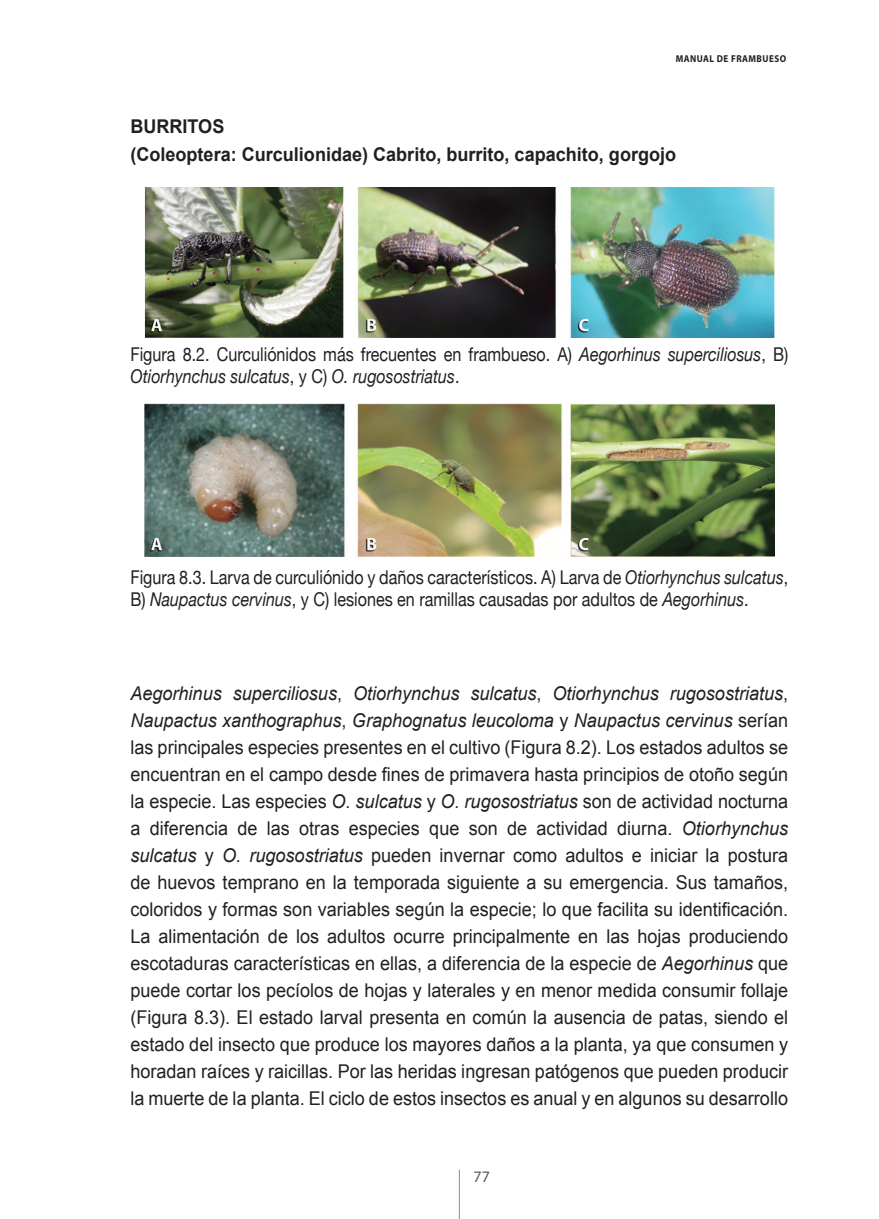
<style>
.page{position:relative;width:879px;height:1219px;background:#fff}
.page>*{position:absolute;margin:0;border:0;box-sizing:border-box;transform-origin:0 0}
.t1{font:19px/27px "Arial";color:#231f20;text-align:justify;scale:.95 1}
.t2{font:19px/22px "Helvetica Neue";color:#231f20;scale:.85 1}
.t3{font:italic 19px/22px "Helvetica Neue";color:#231f20;scale:.85 1}
.t4{font:700 19px/28px "Arial";color:#231f20;scale:.95 1}
.t5{font:16px "Myriad Pro";color:#57585a}
.t6{font:700 10px "Myriad Pro";letter-spacing:.05em;color:#231f20;scale:.9 1}
.s1{font-style:normal}
.s2{font-style:italic}
</style>
<div class="page">
<hr style="left:459px;top:1170px;width:1px;height:49px;background:#8a8c8f">
<img style="left:144px;top:187px;width:630px;height:150px">
<img style="left:144px;top:403px;width:630px;height:154px">
<p class="t6" style="left:676px;top:52px;width:124px">MANUAL DE FRAMBUESO</p>
<p class="t4" style="left:130px;top:113px;width:576px">BURRITOS<br>(Coleoptera: Curculionidae) Cabrito, burrito, capachito, gorgojo</p>
<p class="t3" style="left:130px;top:343px;width:775px"><span class="s1">Figura 8.2. Curculiónidos más frecuentes en frambueso. A)</span> Aegorhinus superciliosus<span class="s1">, B)<br></span>Otiorhynchus sulcatus<span class="s1">, y C)</span> O. rugosostriatus<span class="s1">.</span></p>
<p class="t2" style="left:130px;top:566px;width:775px">Figura 8.3. Larva de curculiónido y daños característicos. A) Larva de <span class="s2">Otiorhynchus sulcatus</span>,<br>B) <span class="s2">Naupactus cervinus</span>, y C) lesiones en ramillas causadas por adultos de <span class="s2">Aegorhinus</span>.</p>
<p class="t1" style="left:130px;top:680px;width:694px"><span class="s2">Aegorhinus superciliosus</span>, <span class="s2">Otiorhynchus sulcatus</span>, <span class="s2">Otiorhynchus rugosostriatus</span>, <span class="s2">Naupactus xanthographus</span>, <span class="s2">Graphognatus leucoloma</span> y <span class="s2">Naupactus cervinus</span> serían las principales especies presentes en el cultivo (Figura 8.2). Los estados adultos se encuentran en el campo desde fines de primavera hasta principios de otoño según la especie. Las especies <span class="s2">O. sulcatus</span> y <span class="s2">O. rugosostriatus</span> son de actividad nocturna a diferencia de las otras especies que son de actividad diurna. <span class="s2">Otiorhynchus sulcatus</span> y <span class="s2">O. rugosostriatus</span> pueden invernar como adultos e iniciar la postura de huevos temprano en la temporada siguiente a su emergencia. Sus tamaños, coloridos y formas son variables según la especie; lo que facilita su identificación.<br>La alimentación de los adultos ocurre principalmente en las hojas produciendo escotaduras características en ellas, a diferencia de la especie de <span class="s2">Aegorhinus</span> que puede cortar los pecíolos de hojas y laterales y en menor medida consumir follaje (Figura 8.3). El estado larval presenta en común la ausencia de patas, siendo el estado del insecto que produce los mayores daños a la planta, ya que consumen y horadan raíces y raicillas. Por las heridas ingresan patógenos que pueden producir la muerte de la planta. El ciclo de estos insectos es anual y en algunos su desarrollo</p>
<p class="t5" style="left:473px;top:1166px;width:18px">77</p>
</div>
